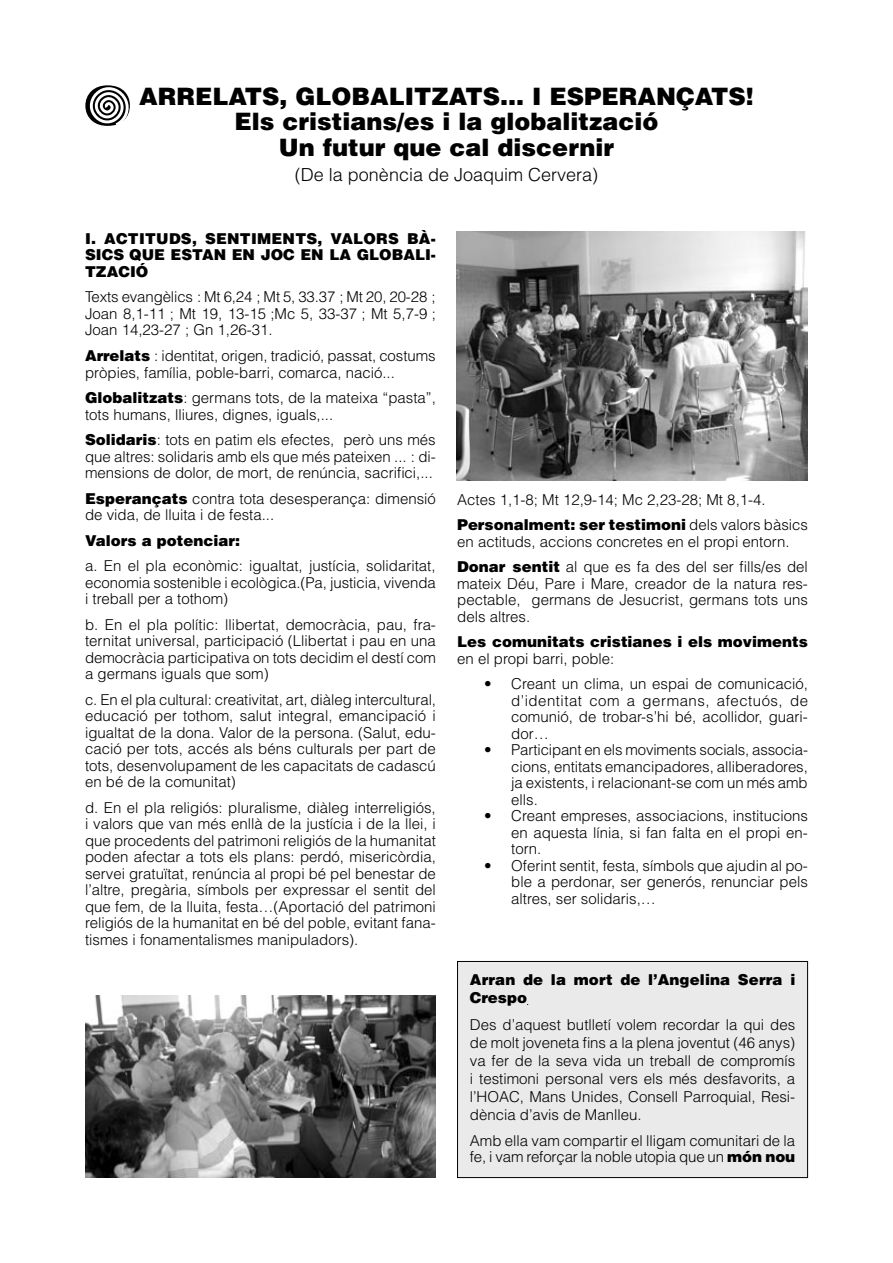
<style>
.page{position:relative;width:893px;height:1263px;background:#fff}
.page>*{position:absolute;margin:0;border:0;box-sizing:border-box;transform-origin:0 0}
.t1{font:900 24px "Helvetica";color:#000}
.t2{font:300 18px "Helvetica";color:#000}
.Body_Text{font:300 15px/16.5px "Helvetica";color:#000;text-align:justify}
.heading_1{font:900 15px/16.5px "Helvetica";color:#000}
.s1{font-weight:900}
.s2{font-weight:300}
</style>
<div class="page">
<div style="left:457px;top:961px;width:351px;height:216px;background:#eaeaea"></div>
<div style="left:457px;top:961px;width:351px;height:217px;border:1px solid #000"></div>
<svg style="left:85px;top:85px;width:45px;height:41px"></svg>
<img style="left:85px;top:995px;width:351px;height:183px">
<img style="left:456px;top:232px;width:352px;height:248px">
<p class="t1" style="left:139px;top:80px;width:616px">ARRELATS, GLOBALITZATS… I ESPERANÇATS!</p>
<p class="t1" style="left:234px;top:106px;width:425px">Els cristians/es i la globalització</p>
<p class="t1" style="left:279px;top:131px;width:337px">Un futur que cal discernir</p>
<p class="t2" style="left:295px;top:163px;width:305px">(De la ponència de Joaquim Cervera)</p>
<p class="heading_1" style="left:85px;top:230px;width:352px;text-align:justify">I. ACTITUDS, SENTIMENTS, VALORS BÀ-SICS QUE ESTAN EN JOC EN LA GLOBALI-TZACIÓ</p>
<p class="Body_Text" style="left:85px;top:288px;width:352px">Texts evangèlics : Mt 6,24 ; Mt 5, 33.37 ; Mt 20, 20-28 ; Joan 8,1-11 ; Mt 19, 13-15 ;Mc 5, 33-37 ; Mt 5,7-9 ; Joan 14,23-27 ; Gn 1,26-31.</p>
<p class="Body_Text" style="left:85px;top:347px;width:352px"><span class="s1">Arrelats</span> : identitat, origen, tradició, passat, costums pròpies, família, poble-barri, comarca, nació...</p>
<p class="Body_Text" style="left:85px;top:389px;width:352px"><span class="s1">Globalitzats</span>: germans tots, de la mateixa “pasta”, tots humans, lliures, dignes, iguals,...</p>
<p class="Body_Text" style="left:85px;top:431px;width:352px"><span class="s1">Solidaris</span>: tots en patim els efectes, però uns més que altres: solidaris amb els que més pateixen ... : di&shy;mensions de dolor, de mort, de renúncia, sacrifici,...</p>
<p class="Body_Text" style="left:85px;top:489px;width:352px"><span class="s1">Esperançats</span> contra tota desesperança: dimensió de vida, de lluita i de festa...</p>
<p class="heading_1" style="left:85px;top:531px;width:157px">Valors a potenciar:</p>
<p class="Body_Text" style="left:85px;top:557px;width:352px">a. En el pla econòmic: igualtat, justícia, solidaritat, economia sostenible i ecològica.(Pa, justicia, vivenda i treball per a tothom)</p>
<p class="Body_Text" style="left:85px;top:615px;width:352px">b. En el pla polític: llibertat, democràcia, pau, fra&shy;ternitat universal, participació (Llibertat i pau en una democràcia participativa on tots decidim el destí com a germans iguals que som)</p>
<p class="Body_Text" style="left:85px;top:690px;width:353px">c. En el pla cultural: creativitat, art, diàleg intercultural, educació per tothom, salut integral, emancipació i igualtat de la dona. Valor de la persona. (Salut, edu&shy;cació per tots, accés als béns culturals per part de tots, desenvolupament de les capacitats de cadascú en bé de la comunitat)</p>
<p class="Body_Text" style="left:85px;top:798px;width:352px">d. En el pla religiós: pluralisme, diàleg interreligiós, i valors que van més enllà de la justícia i de la llei, i que procedents del patrimoni religiós de la humanitat poden afectar a tots els plans: perdó, misericòrdia, servei gratuïtat, renúncia al propi bé pel benestar de l’altre, pregària, símbols per expressar el sentit del que fem, de la lluita, festa…(Aportació del patrimoni religiós de la humanitat en bé del poble, evitant fana&shy;tismes i fonamentalismes manipuladors).</p>
<p class="Body_Text" style="left:457px;top:491px;width:310px">Actes 1,1-8; Mt 12,9-14; Mc 2,23-28; Mt 8,1-4.</p>
<p class="Body_Text" style="left:457px;top:516px;width:352px"><span class="s1">Personalment: ser testimoni</span> dels valors bàsics en actituds, accions concretes en el propi entorn.</p>
<p class="Body_Text" style="left:457px;top:558px;width:352px"><span class="s1">Donar sentit</span> al que es fa des del ser fills/es del mateix Déu, Pare i Mare, creador de la natura res&shy;pectable, germans de Jesucrist, germans tots uns dels altres.</p>
<p class="heading_1" style="left:457px;top:633px;width:352px">Les comunitats cristianes i els moviments <span class="s2">en el propi barri, poble:</span></p>
<p class="Body_Text" style="left:511px;top:675px;width:298px;text-indent:-27px">• Creant un clima, un espai de comunicació, d’identitat com a germans, afectuós, de comunió, de trobar-s’hi bé, acollidor, guari&shy;dor…</p>
<p class="Body_Text" style="left:511px;top:741px;width:298px;text-indent:-27px">• Participant en els moviments socials, associa&shy;cions, entitats emancipadores, alliberadores, ja existents, i relacionant-se com un més amb ells.</p>
<p class="Body_Text" style="left:511px;top:807px;width:298px;text-indent:-27px">• Creant empreses, associacions, institucions en aquesta línia, si fan falta en el propi en&shy;torn.</p>
<p class="Body_Text" style="left:511px;top:857px;width:298px;text-indent:-27px">• Oferint sentit, festa, símbols que ajudin al po&shy;ble a perdonar, ser generós, renunciar pels altres, ser solidaris,…</p>
<p class="heading_1" style="left:470px;top:970px;width:327px;line-height:18px">Arran de la mort de l’Angelina Serra i<br>Crespo</p>
<p class="Body_Text" style="left:470px;top:1015px;width:327px;line-height:18px">Des d’aquest butlletí volem recordar la qui des de molt joveneta fins a la plena joventut (46 anys) va fer de la seva vida un treball de compromís i testimoni personal vers els més desfavorits, a l’HOAC, Mans Unides, Consell Parroquial, Resi&shy;dència d’avis de Manlleu.</p>
<p class="Body_Text" style="left:470px;top:1132px;width:327px">Amb ella vam compartir el lligam comunitari de la fe, i vam reforçar la noble utopia que un <span class="s1">món nou</span></p>
</div>
